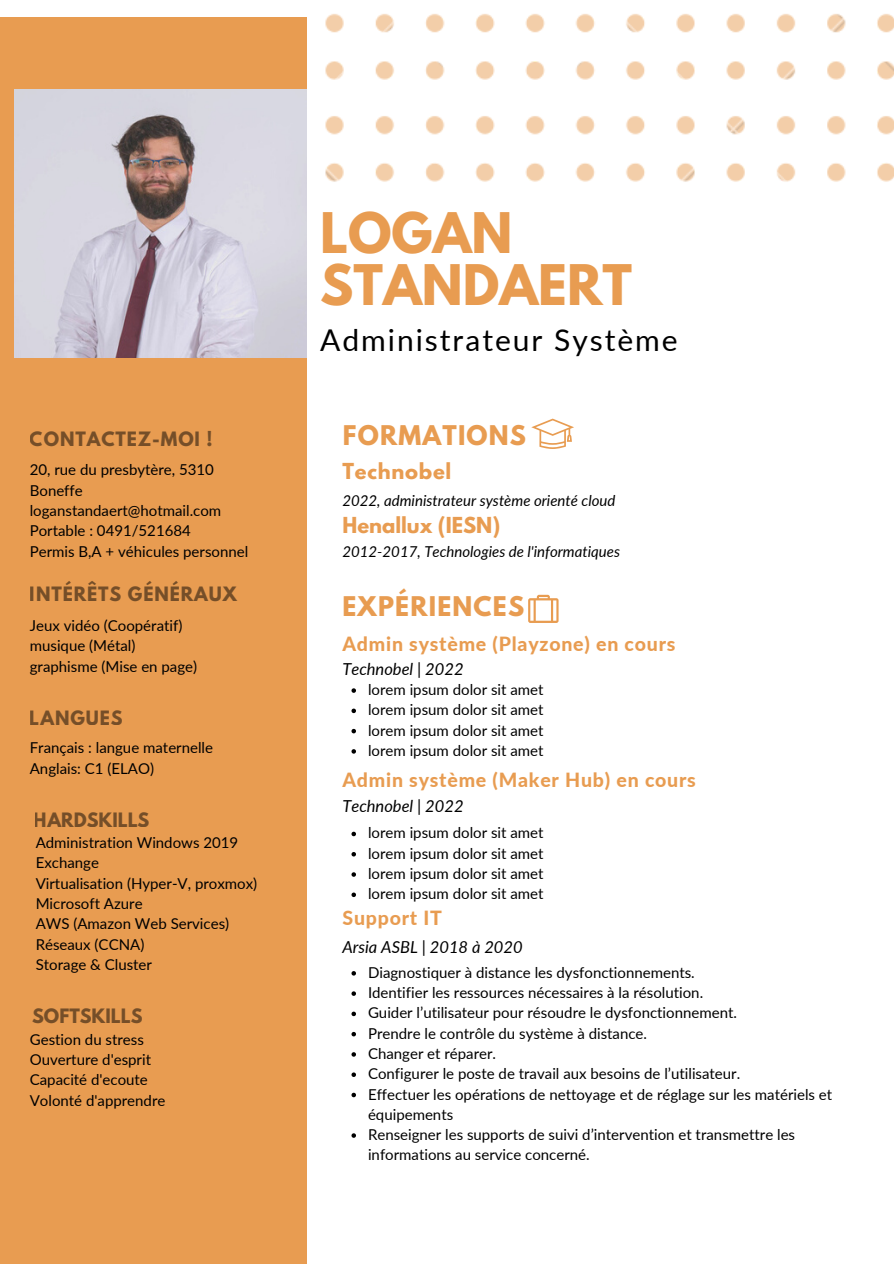
<style>
.page{position:relative;width:894px;height:1264px;background:#fff}
.page>*{position:absolute;margin:0;border:0;box-sizing:border-box;transform-origin:0 0}
.t1{font:700 49.5px/51.8px "League Spartan";color:#e89c51}
.t2{font:30px "Lato";letter-spacing:.065em;color:#000}
.t3{font:700 24px "League Spartan";letter-spacing:.05em;color:#e89c51}
.t4{font:800 19.5px "Lato";letter-spacing:.04em;color:#e89c51}
.t5{font:700 19.5px "League Spartan";color:#e89c51}
.t6{font:700 19.5px "League Spartan";letter-spacing:.04em;color:#e89c51}
.t7{font:700 17.55px "League Spartan";letter-spacing:.05em;color:#000}
.t8{font:700 17.55px "League Spartan";color:#000}
.t9{font:italic 16.5px "Lato";color:#000}
.t10{font:15px/20.2px "Lato";color:#000}
.t11{font:italic 15px "Lato";color:#000}
</style>
<div class="page">
<div style="left:0;top:18px;width:306px;height:1245px;background:#e89c51"></div>
<img style="left:15px;top:89px;width:291px;height:268px">
<img style="left:305px;top:14px;width:588px;height:192px">
<svg style="left:351px;top:971px;width:5px;height:4px"></svg>
<svg style="left:351px;top:991px;width:5px;height:4px"></svg>
<svg style="left:351px;top:1011px;width:5px;height:5px"></svg>
<svg style="left:351px;top:1031px;width:5px;height:5px"></svg>
<svg style="left:351px;top:1052px;width:5px;height:4px"></svg>
<svg style="left:351px;top:1072px;width:5px;height:4px"></svg>
<svg style="left:351px;top:1092px;width:5px;height:5px"></svg>
<svg style="left:351px;top:1133px;width:5px;height:4px"></svg>
<svg style="left:528px;top:595px;width:30px;height:28px"></svg>
<svg style="left:531px;top:418px;width:43px;height:31px"></svg>
<svg style="left:351px;top:831px;width:5px;height:5px"></svg>
<svg style="left:351px;top:852px;width:5px;height:4px"></svg>
<svg style="left:351px;top:872px;width:5px;height:4px"></svg>
<svg style="left:351px;top:892px;width:5px;height:5px"></svg>
<svg style="left:351px;top:688px;width:5px;height:4px"></svg>
<svg style="left:351px;top:708px;width:5px;height:5px"></svg>
<svg style="left:351px;top:729px;width:5px;height:4px"></svg>
<svg style="left:351px;top:749px;width:5px;height:4px"></svg>
<p class="t7" style="left:30px;top:430px;width:184px">CONTACTEZ-MOI !</p>
<p class="t10" style="left:30px;top:459px;width:220px">20, rue du presbytère, 5310<br>Boneffe loganstandaert@hotmail.com<br>Portable : 0491/521684<br>Permis B,A + véhicules personnel</p>
<p class="t7" style="left:30px;top:585px;width:208px">INTÉRÊTS GÉNÉRAUX</p>
<p class="t10" style="left:30px;top:615px;width:169px">Jeux vidéo (Coopératif) musique (Métal) graphisme (Mise en page)</p>
<p class="t7" style="left:30px;top:708px;width:94px">LANGUES</p>
<p class="t10" style="left:30px;top:737px;width:185px">Français : langue maternelle<br>Anglais: C1 (ELAO)</p>
<p class="t8" style="left:34px;top:810px;width:117px">HARDSKILLS</p>
<p class="t10" style="left:36px;top:832px;width:223px">Administration Windows 2019<br>Exchange<br>Virtualisation (Hyper-V, proxmox)<br>Microsoft Azure<br>AWS (Amazon Web Services)<br>Réseaux (CCNA)<br>Storage &amp; Cluster</p>
<p class="t8" style="left:32px;top:1007px;width:112px">SOFTSKILLS</p>
<p class="t10" style="left:30px;top:1028px;width:137px">Gestion du stress<br>Ouverture d'esprit<br>Capacité d'ecoute<br>Volonté d'apprendre</p>
<h1 class="t1" style="left:320px;top:213px;width:313px">LOGAN<br>STANDAERT</h1>
<h2 class="t2" style="left:320px;top:321px;width:359px">Administrateur Système</h2>
<h3 class="t3" style="left:343px;top:423px;width:184px">FORMATIONS</h3>
<h3 class="t6" style="left:342px;top:462px;width:110px">Technobel</h3>
<p class="t11" style="left:342px;top:491px;width:274px">2022, administrateur système orienté cloud</p>
<h3 class="t5" style="left:342px;top:515px;width:159px">Henallux (IESN)</h3>
<p class="t11" style="left:342px;top:541px;width:279px">2012-2017, Technologies de l'informatiques</p>
<h3 class="t3" style="left:342px;top:594px;width:183px">EXPÉRIENCES</h3>
<h3 class="t4" style="left:342px;top:631px;width:334px">Admin système (Playzone) en cours</h3>
<p class="t9" style="left:342px;top:659px;width:123px">Technobel | 2022</p>
<p class="t10" style="left:368px;top:679px;width:177px;text-align:justify">lorem ipsum dolor sit amet lorem ipsum dolor sit amet lorem ipsum dolor sit amet lorem ipsum dolor sit amet</p>
<h3 class="t4" style="left:342px;top:767px;width:355px">Admin système (Maker Hub) en cours</h3>
<p class="t9" style="left:342px;top:795px;width:123px">Technobel | 2022</p>
<p class="t10" style="left:368px;top:822px;width:177px;text-align:justify">lorem ipsum dolor sit amet lorem ipsum dolor sit amet lorem ipsum dolor sit amet lorem ipsum dolor sit amet</p>
<h3 class="t4" style="left:342px;top:905px;width:101px">Support IT</h3>
<p class="t9" style="left:342px;top:936px;width:182px">Arsia ASBL | 2018 à 2020</p>
<p class="t10" style="left:368px;top:961px;width:465px">Diagnostiquer à distance les dysfonctionnements.<br>Identifier les ressources nécessaires à la résolution.<br>Guider l’utilisateur pour résoudre le dysfonctionnement.<br>Prendre le contrôle du système à distance.<br>Changer et réparer.<br>Configurer le poste de travail aux besoins de l’utilisateur.<br>Effectuer les opérations de nettoyage et de réglage sur les matériels et équipements<br>Renseigner les supports de suivi d’intervention et transmettre les informations au service concerné.</p>
</div>
